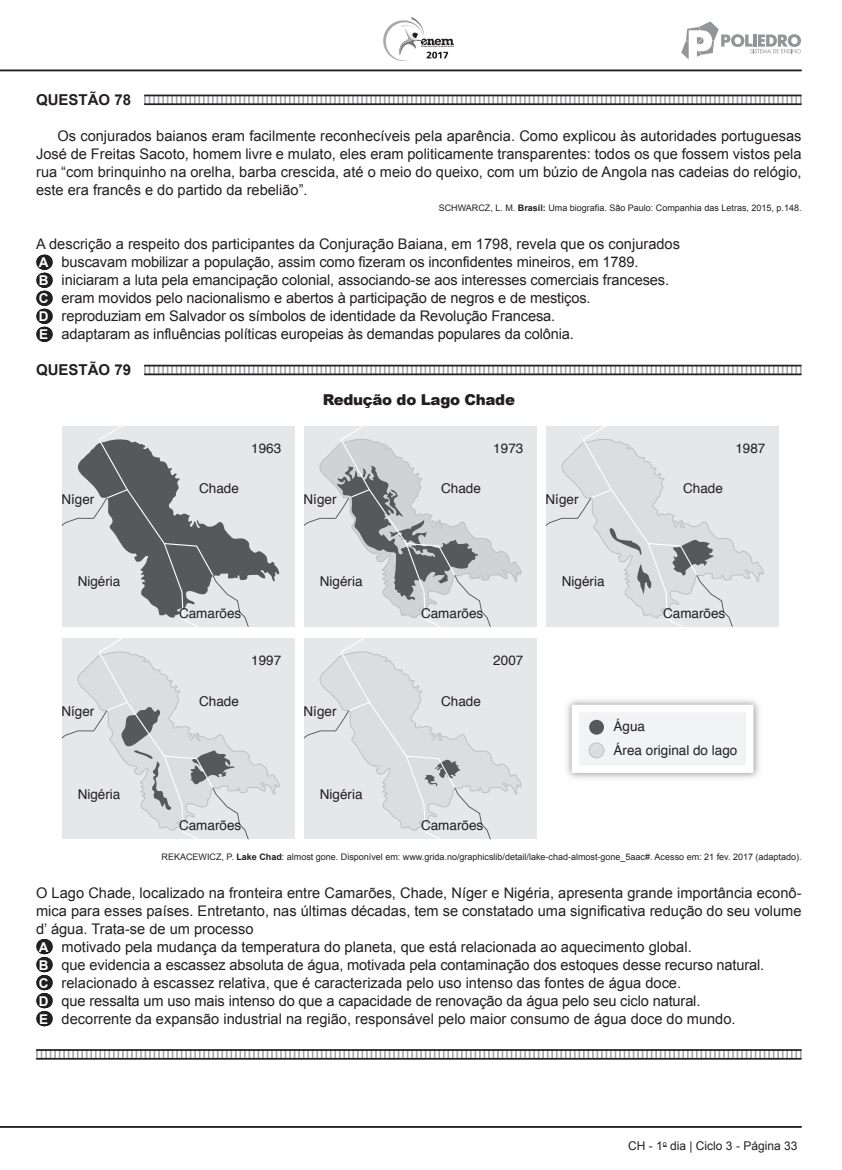
<style>
.page{position:relative;width:842px;height:1170px;background:#fff}
.page>*{position:absolute;margin:0;border:0;box-sizing:border-box;transform-origin:0 0}
.t1{font:700 15px "Arial";color:#231f20}
.t2{font:900 15px "Arial";letter-spacing:-.02em;color:#231f20}
.t3{font:14.7px/18px "Arial";color:#231f20}
.t4{font:13.5px/23.1px "Helvetica";color:#231f20}
.t5{font:12px "Arial";color:#231f20}
.t6{font:9px "Arial";color:#231f20}
.s1{font-weight:700}
.s2{font-weight:700;font-size:13.5px;color:#fff}
</style>
<div class="page">
<svg style="left:383px;top:17px;width:71px;height:44px"></svg>
<svg style="left:681px;top:21px;width:120px;height:39px"></svg>
<hr style="left:0;top:70px;width:801px;height:1px;background:#231f20">
<hr style="left:0;top:1125px;width:801px;height:2px;background:#231f20">
<svg style="left:144px;top:96px;width:657px;height:7px"></svg>
<svg style="left:44px;top:255px;width:1px;height:87px"></svg>
<svg style="left:144px;top:366px;width:657px;height:7px"></svg>
<svg style="left:44px;top:939px;width:1px;height:87px"></svg>
<svg style="left:36px;top:1050px;width:765px;height:7px"></svg>
<hr style="left:144px;top:95px;width:657px;height:1px;background:#231f20">
<hr style="left:144px;top:103px;width:657px;height:2px;background:#231f20">
<hr style="left:144px;top:365px;width:657px;height:1px;background:#231f20">
<hr style="left:144px;top:373px;width:657px;height:2px;background:#231f20">
<div style="left:62px;top:426px;width:233px;height:200px;background:#e6e7e9"></div>
<div style="left:304px;top:426px;width:233px;height:200px;background:#e6e7e9"></div>
<div style="left:62px;top:638px;width:233px;height:201px;background:#e6e7e9"></div>
<div style="left:304px;top:638px;width:233px;height:201px;background:#e6e7e9"></div>
<div style="left:546px;top:426px;width:233px;height:200px;background:#e6e7e9"></div>
<svg style="left:545px;top:426px;width:219px;height:201px"></svg>
<svg style="left:303px;top:426px;width:219px;height:201px"></svg>
<svg style="left:61px;top:426px;width:218px;height:201px"></svg>
<svg style="left:61px;top:638px;width:219px;height:202px"></svg>
<svg style="left:303px;top:638px;width:219px;height:202px"></svg>
<img style="left:566px;top:699px;width:194px;height:80px">
<svg style="left:572px;top:704px;width:181px;height:68px"></svg>
<div style="left:589px;top:719px;width:15px;height:15px;background:#57585a;border-radius:50%"></div>
<div style="left:589px;top:742px;width:15px;height:15px;background:#dcdddf;border-radius:50%"></div>
<div style="left:589px;top:742px;width:15px;height:16px;border:1px solid #bfc0c3;border-radius:50%"></div>
<hr style="left:36px;top:1049px;width:765px;height:1px;background:#231f20">
<hr style="left:36px;top:1057px;width:765px;height:2px;background:#231f20">
<p class="t1" style="left:36px;top:89px;width:97px">QUESTÃO 78</p>
<p class="t3" style="left:36px;top:127px;width:767px;text-align:justify;text-indent:21px">Os conjurados baianos eram facilmente reconhecíveis pela aparência. Como explicou às autoridades portuguesas José de Freitas Sacoto, homem livre e mulato, eles eram politicamente transparentes: todos os que fossem vistos pela rua “com brinquinho na orelha, barba crescida, até o meio do queixo, com um búzio de Angola nas cadeias do relógio, este era francês e do partido da rebelião”.</p>
<p class="t6" style="left:439px;top:202px;width:364px">SCHWARCZ, L. M. <span class="s1">Brasil:</span> Uma biografia. São Paulo: Companhia das Letras, 2015, p.148.</p>
<p class="t3" style="left:36px;top:235px;width:645px">A descrição a respeito dos participantes da Conjuração Baiana, em 1798, revela que os conjurados <span class="s2">A</span> buscavam mobilizar a população, assim como fizeram os inconfidentes mineiros, em 1789.<br><span class="s2">B</span> iniciaram a luta pela emancipação colonial, associando-se aos interesses comerciais franceses.<br><span class="s2">C</span> eram movidos pelo nacionalismo e abertos à participação de negros e de mestiços.<br><span class="s2">D</span> reproduziam em Salvador os símbolos de identidade da Revolução Francesa.<br><span class="s2">E</span> adaptaram as influências políticas europeias às demandas populares da colônia.</p>
<p class="t1" style="left:36px;top:359px;width:97px">QUESTÃO 79</p>
<p class="t2" style="left:323px;top:388px;width:194px">Redução do Lago Chade</p>
<p class="t4" style="left:251px;top:436px;width:32px">1963</p>
<p class="t4" style="left:735px;top:436px;width:32px">1987</p>
<p class="t4" style="left:493px;top:436px;width:32px">1973</p>
<p class="t4" style="left:61px;top:487px;width:35px">Níger</p>
<p class="t4" style="left:199px;top:477px;width:41px">Chade</p>
<p class="t4" style="left:303px;top:487px;width:35px">Níger</p>
<p class="t4" style="left:441px;top:477px;width:41px">Chade</p>
<p class="t4" style="left:545px;top:487px;width:35px">Níger</p>
<p class="t4" style="left:683px;top:477px;width:41px">Chade</p>
<p class="t4" style="left:78px;top:570px;width:44px">Nigéria</p>
<p class="t4" style="left:320px;top:570px;width:44px">Nigéria</p>
<p class="t4" style="left:562px;top:570px;width:44px">Nigéria</p>
<p class="t4" style="left:179px;top:601px;width:64px">Camarões</p>
<p class="t4" style="left:421px;top:601px;width:64px">Camarões</p>
<p class="t4" style="left:663px;top:601px;width:64px">Camarões</p>
<p class="t4" style="left:251px;top:649px;width:32px">1997</p>
<p class="t4" style="left:493px;top:649px;width:32px">2007</p>
<p class="t4" style="left:61px;top:700px;width:35px">Níger</p>
<p class="t4" style="left:199px;top:689px;width:41px">Chade</p>
<p class="t4" style="left:303px;top:700px;width:35px">Níger</p>
<p class="t4" style="left:441px;top:689px;width:41px">Chade</p>
<p class="t4" style="left:613px;top:715px;width:125px">Água<br>Área original do lago</p>
<p class="t4" style="left:78px;top:783px;width:44px">Nigéria</p>
<p class="t4" style="left:320px;top:783px;width:44px">Nigéria</p>
<p class="t4" style="left:179px;top:814px;width:64px">Camarões</p>
<p class="t4" style="left:421px;top:814px;width:64px">Camarões</p>
<p class="t6" style="left:162px;top:850px;width:641px">REKACEWICZ, P. <span class="s1">Lake Chad</span>: almost gone. Disponível em: www.grida.no/graphicslib/detail/lake-chad-almost-gone_5aac#. Acesso em: 21 fev. 2017 (adaptado).</p>
<p class="t3" style="left:36px;top:883px;width:767px">O Lago Chade, localizado na fronteira entre Camarões, Chade, Níger e Nigéria, apresenta grande importância econô&shy;mica para esses países. Entretanto, nas últimas décadas, tem se constatado uma significativa redução do seu volume d’ água. Trata-se de um processo<br><span class="s2">A</span> motivado pela mudança da temperatura do planeta, que está relacionada ao aquecimento global.<br><span class="s2">B</span> que evidencia a escassez absoluta de água, motivada pela contaminação dos estoques desse recurso natural.<br><span class="s2">C</span> relacionado à escassez relativa, que é caracterizada pelo uso intenso das fontes de água doce.<br><span class="s2">D</span> que ressalta um uso mais intenso do que a capacidade de renovação da água pelo seu ciclo natural.<br><span class="s2">E</span> decorrente da expansão industrial na região, responsável pelo maior consumo de água doce do mundo.</p>
<p class="t5" style="left:628px;top:1136px;width:171px">CH - 1<sup>o</sup> dia | Ciclo 3 - Página 33</p>
</div>
